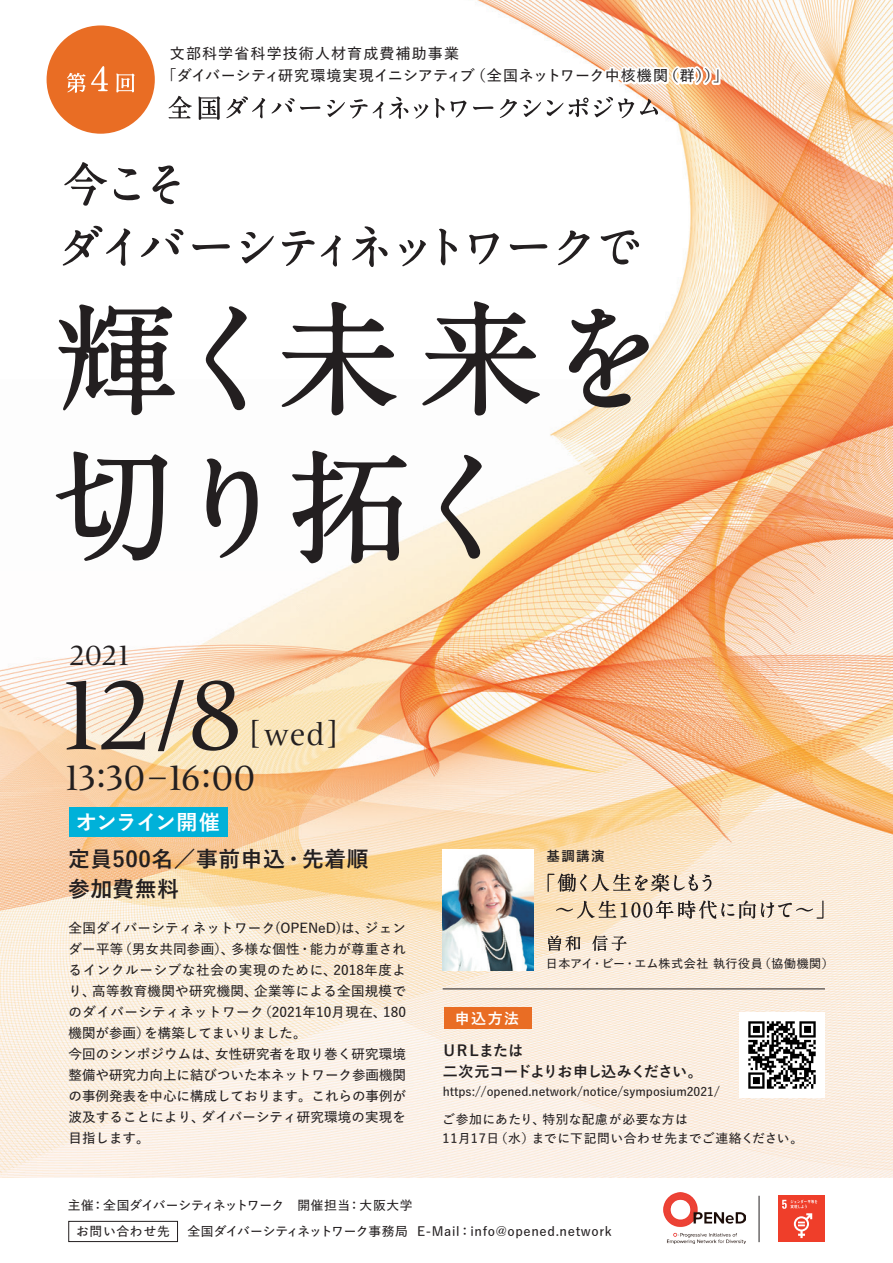
<style>
.page{position:relative;width:893px;height:1263px;background:#fff}
.page>*{position:absolute;margin:0;border:0;box-sizing:border-box;transform-origin:0 0}
.t1{font:102.15px "Frutiger Serif LT Pro";color:#231f20}
.t2{font:36.6px "Frutiger Serif LT Pro";letter-spacing:-.02em;color:#231f20}
.t3{font:30.6px "Frutiger Serif LT Pro";color:#231f20}
.t4{font:28.95px "Frutiger Serif LT Pro";color:#231f20}
.t5{font:700 21.75px/30px "Yu Go Pr 6 N";letter-spacing:.025em;color:#231f20}
.t6{font:700 21px "Yu Go Pr 6 N";letter-spacing:-.035em;color:#fff}
.t7{font:600 15px/22.5px "Yu Go Pr 6 N";letter-spacing:.075em;color:#231f20}
.t8{font:700 15px/21px "Yu Go Pr 6 N";letter-spacing:-.06em;color:#231f20}
.t9{font:700 15px "Yu Go Pr 6 N";color:#fff}
.t10{font:600 13.5px/21px "Yu Go Pr 6 N";letter-spacing:.01em;color:#231f20}
.t11{font:700 13.5px "Yu Go Pr 6 N";color:#231f20}
.t12{font:600 12.75px/19.5px "Yu Go Pr 6 N";letter-spacing:.05em;color:#231f20}
.t13{font:600 12.75px "Yu Go Pr 6 N";letter-spacing:-.005em;color:#231f20}
.t14{font:600 12px "Yu Go Pr 6 N";color:#231f20}
.t15{font:600 12px "Yu Go Pr 6 N";letter-spacing:.05em;color:#231f20}
</style>
<div class="page">
<img style="left:0;top:0;width:893px;height:1178px">
<svg style="left:169px;top:44px;width:551px;height:41px"></svg>
<svg style="left:169px;top:96px;width:23px;height:22px"></svg>
<svg style="left:199px;top:96px;width:21px;height:24px"></svg>
<svg style="left:226px;top:97px;width:39px;height:21px"></svg>
<svg style="left:272px;top:98px;width:48px;height:15px"></svg>
<svg style="left:327px;top:99px;width:56px;height:20px"></svg>
<svg style="left:389px;top:97px;width:19px;height:22px"></svg>
<svg style="left:414px;top:104px;width:14px;height:15px"></svg>
<svg style="left:435px;top:98px;width:32px;height:20px"></svg>
<svg style="left:473px;top:107px;width:20px;height:3px"></svg>
<svg style="left:500px;top:99px;width:17px;height:19px"></svg>
<svg style="left:523px;top:100px;width:18px;height:17px"></svg>
<svg style="left:547px;top:100px;width:16px;height:16px"></svg>
<svg style="left:569px;top:98px;width:19px;height:19px"></svg>
<svg style="left:594px;top:97px;width:40px;height:21px"></svg>
<svg style="left:640px;top:99px;width:18px;height:16px"></svg>
<div style="left:778px;top:1196px;width:47px;height:46px;background:#ef3e2a"></div>
<svg style="left:782px;top:1199px;width:35px;height:39px"></svg>
<hr style="left:759px;top:1196px;width:1px;height:46px;background:#231f20">
<img style="left:664px;top:1192px;width:82px;height:51px">
<div style="left:69px;top:807px;width:158px;height:29px;background:#00b1d9"></div>
<svg style="left:58px;top:304px;width:117px;height:111px"></svg>
<svg style="left:206px;top:306px;width:41px;height:104px"></svg>
<svg style="left:282px;top:302px;width:115px;height:113px"></svg>
<svg style="left:422px;top:301px;width:118px;height:114px"></svg>
<svg style="left:569px;top:309px;width:80px;height:99px"></svg>
<svg style="left:56px;top:451px;width:111px;height:110px"></svg>
<svg style="left:206px;top:458px;width:52px;height:100px"></svg>
<svg style="left:292px;top:451px;width:115px;height:112px"></svg>
<svg style="left:441px;top:455px;width:41px;height:104px"></svg>
<img style="left:443px;top:849px;width:90px;height:121px">
<svg style="left:548px;top:935px;width:32px;height:16px"></svg>
<svg style="left:592px;top:935px;width:35px;height:16px"></svg>
<svg style="left:547px;top:873px;width:164px;height:19px;background:#c7b59f"></svg>
<svg style="left:556px;top:900px;width:267px;height:19px;background:#d1c2b0"></svg>
<div style="left:444px;top:1007px;width:87px;height:21px;background:#e96d24"></div>
<img style="left:740px;top:1012px;width:85px;height:86px">
<hr style="left:443px;top:989px;width:382px;height:1px;background:#231f20">
<svg style="left:64px;top:162px;width:43px;height:44px"></svg>
<svg style="left:114px;top:168px;width:26px;height:32px"></svg>
<svg style="left:152px;top:165px;width:28px;height:39px"></svg>
<svg style="left:63px;top:226px;width:67px;height:40px"></svg>
<svg style="left:141px;top:229px;width:42px;height:28px"></svg>
<svg style="left:192px;top:244px;width:38px;height:6px"></svg>
<svg style="left:241px;top:232px;width:33px;height:31px"></svg>
<svg style="left:282px;top:231px;width:33px;height:35px"></svg>
<svg style="left:321px;top:235px;width:20px;height:32px"></svg>
<svg style="left:352px;top:226px;width:36px;height:41px"></svg>
<svg style="left:399px;top:240px;width:27px;height:26px"></svg>
<svg style="left:439px;top:229px;width:18px;height:36px"></svg>
<svg style="left:469px;top:233px;width:30px;height:31px"></svg>
<svg style="left:510px;top:244px;width:37px;height:6px"></svg>
<svg style="left:558px;top:231px;width:32px;height:34px"></svg>
<svg style="left:601px;top:230px;width:38px;height:34px"></svg>
<div style="left:69px;top:1221px;width:109px;height:21px;border:1px solid #231f20"></div>
<div style="left:47px;top:25px;width:108px;height:109px;background:#e96d24;border-radius:50%"></div>
<svg style="left:67px;top:66px;width:41px;height:27px"></svg>
<svg style="left:116px;top:74px;width:18px;height:18px"></svg>
<p class="t7" style="left:162px;top:40px;width:568px;text-indent:8px">文部科学省科学技術人材育成費補助事業<br>「ダイバーシティ研究環境実現イニシアティブ（全国ネットワーク中核機関（群））」</p>
<h3 class="t4" style="left:69px;top:638px;width:61px">2021</h3>
<h1 class="t1" style="left:62px;top:655px;width:182px">12/8</h1>
<h3 class="t3" style="left:250px;top:716px;width:89px">[wed]</h3>
<h2 class="t2" style="left:65px;top:756px;width:192px">13:30–16:00</h2>
<h3 class="t6" style="left:76px;top:810px;width:146px">オンライン開催</h3>
<h3 class="t5" style="left:68px;top:845px;width:302px">定員500名／事前申込・先着順参加費無料</h3>
<p class="t10" style="left:69px;top:916px;width:339px">全国ダイバーシティネットワーク(OPENeD)は、ジェンダー平等（男女共同参画）、多様な個性・能力が尊重されるインクルーシブな社会の実現のために、2018年度より、高等教育機関や研究機関、企業等による全国規模でのダイバーシティネットワーク（2021年10月現在、180機関が参画）を構築してまいりました。<br>今回のシンポジウムは、女性研究者を取り巻く研究環境整備や研究力向上に結びついた本ネットワーク参画機関の事例発表を中心に構成しております。これらの事例が波及することにより、ダイバーシティ研究環境の実現を目指します。</p>
<p class="t13" style="left:68px;top:1193px;width:346px">主催：全国ダイバーシティネットワーク　開催担当：大阪大学</p>
<p class="t11" style="left:546px;top:848px;width:60px">基調講演</p>
<p class="t9" style="left:455px;top:1010px;width:66px">申込方法</p>
<p class="t15" style="left:546px;top:953px;width:289px">日本アイ・ビー・エム株式会社 執行役員（協働機関）</p>
<p class="t8" style="left:442px;top:1040px;width:263px">ＵＲＬまたは<br>二次元コードよりお申し込みください。</p>
<p class="t14" style="left:443px;top:1080px;width:278px">https://opened.network/notice/symposium2021/</p>
<p class="t12" style="left:442px;top:1108px;width:363px">ご参加にあたり、特別な配慮が必要な方は<br>11月17日（水）までに下記問い合わせ先までご連絡ください。</p>
<p class="t12" style="left:76px;top:1220px;width:95px">お問い合わせ先</p>
<p class="t12" style="left:188px;top:1220px;width:426px">全国ダイバーシティネットワーク事務局 E-Mail：info@opened.network</p>
</div>
